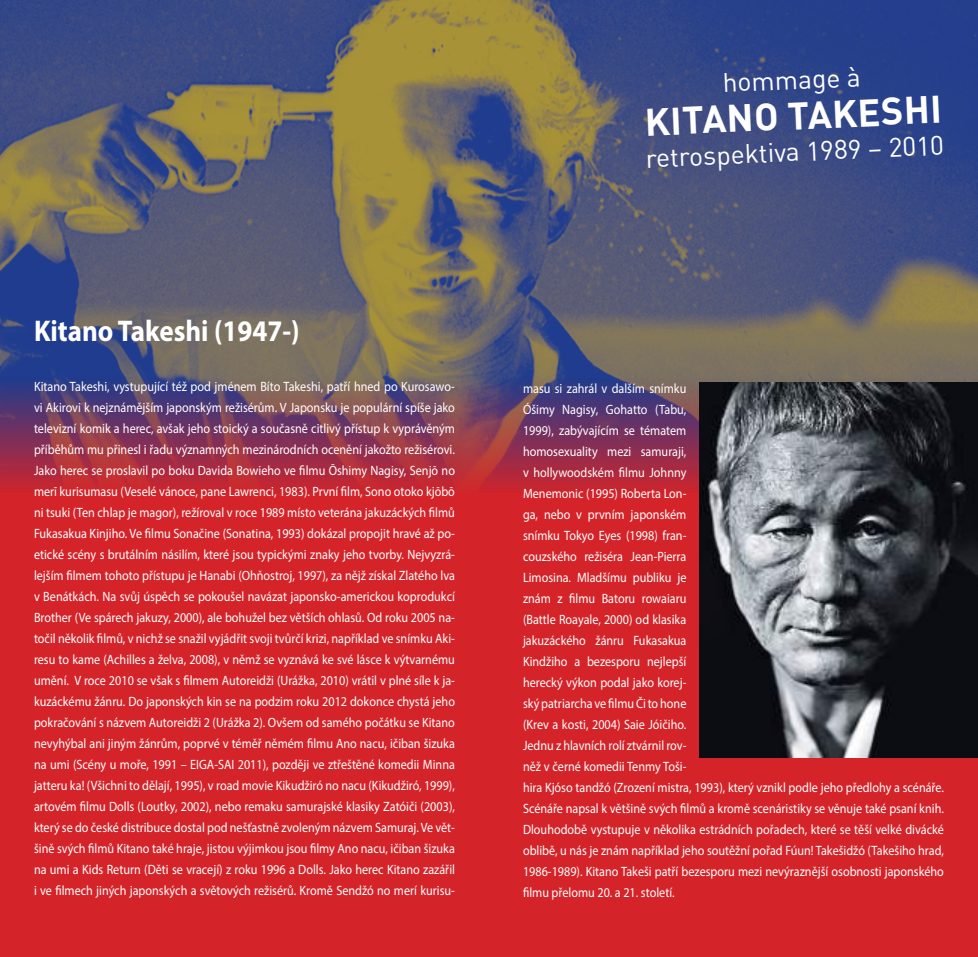
<style>
.page{position:relative;width:978px;height:957px;background:#fff}
.page>*{position:absolute;margin:0;border:0;box-sizing:border-box;transform-origin:0 0}
.t1{font:700 37.95px "DIN Pro";color:#fff}
.t2{font:700 30px "Myriad Pro";color:#fff;scale:.9 1}
.t3{font:26.55px "DIN Pro";color:#fff}
.t4{font:13.5px/21px "Myriad Pro";color:#fff;text-align:justify;scale:.9 1}
</style>
<div class="page">
<div style="left:0;top:291px;width:978px;height:666px;background:#d42429"></div>
<img style="left:0;top:0;width:978px;height:489px">
<img style="left:699px;top:383px;width:279px;height:374px">
<h3 class="t3" style="left:722px;top:64px;width:140px;rotate:-2deg">hommage à</h3>
<h1 class="t1" style="left:643px;top:98px;width:299px;rotate:-3deg">KITANO TAKESHI</h1>
<h3 class="t3" style="left:645px;top:139px;width:300px;rotate:-2deg">retrospektiva 1989 – 2010</h3>
<h2 class="t2" style="left:34px;top:311px;width:297px">Kitano Takeshi (1947-)</h2>
<p class="t4" style="left:34px;top:376px;width:469px">Kitano Takeshi, vystupující též pod jménem Bíto Takeshi, patří hned po Kurosawo&shy;vi Akirovi k nejznámějším japonským režisérům. V Japonsku je populární spíše jako televizní komik a herec, avšak jeho stoický a současně citlivý přístup k vyprávěným příběhům mu přinesl i řadu významných mezinárodních ocenění jakožto režisérovi.<br>Jako herec se proslavil po boku Davida Bowieho ve filmu Ōshimy Nagisy, Senjō no merī kurisumasu (Veselé vánoce, pane Lawrenci, 1983). První film, Sono otoko kjōbō ni tsuki (Ten chlap je magor), režíroval v roce 1989 místo veterána jakuzáckých filmů Fukasakua Kinjiho. Ve filmu Sonačine (Sonatina, 1993) dokázal propojit hravé až po&shy;etické scény s brutálním násilím, které jsou typickými znaky jeho tvorby. Nejvyzrá&shy;lejším filmem tohoto přístupu je Hanabi (Ohňostroj, 1997), za nějž získal Zlatého lva v Benátkách. Na svůj úspěch se pokoušel navázat japonsko-americkou koprodukcí Brother (Ve spárech jakuzy, 2000), ale bohužel bez větších ohlasů. Od roku 2005 na&shy;točil několik filmů, v nichž se snažil vyjádřit svoji tvůrčí krizi, například ve snímku Aki&shy;resu to kame (Achilles a želva, 2008), v němž se vyznává ke své lásce k výtvarnému umění. V roce 2010 se však s filmem Autoreidži (Urážka, 2010) vrátil v plné síle k ja&shy;kuzáckému žánru. Do japonských kin se na podzim roku 2012 dokonce chystá jeho pokračování s názvem Autoreidži 2 (Urážka 2). Ovšem od samého počátku se Kitano nevyhýbal ani jiným žánrům, poprvé v téměř němém filmu Ano nacu, ičiban šizuka na umi (Scény u moře, 1991 – EIGA-SAI 2011), později ve ztřeštěné komedii Minna jatteru ka! (Všichni to dělají, 1995), v road movie Kikudžiró no nacu (Kikudžiró, 1999), artovém filmu Dolls (Loutky, 2002), nebo remaku samurajské klasiky Zatóiči (2003), který se do české distribuce dostal pod nešťastně zvoleným názvem Samuraj. Ve vět&shy;šině svých filmů Kitano také hraje, jistou výjimkou jsou filmy Ano nacu, ičiban šizuka na umi a Kids Return (Děti se vracejí) z roku 1996 a Dolls. Jako herec Kitano zazářil i ve filmech jiných japonských a světových režisérů. Kromě Sendžó no merí kurisu-</p>
<p class="t4" style="left:523px;top:377px;width:469px;text-align:left">masu si zahrál v dalším snímku<br>Óšimy Nagisy, Gohatto (Tabu,<br>1999), zabývajícím se tématem<br>homosexuality mezi samuraji,<br>v hollywoodském filmu Johnny<br>Menemonic (1995) Roberta Lon-<br>ga, nebo v prvním japonském<br>snímku Tokyo Eyes (1998) fran-<br>couzského režiséra Jean-Pierra<br>Limosina. Mladšímu publiku je<br>znám z filmu Batoru rowaiaru<br>(Battle Roayale, 2000) od klasika<br>jakuzáckého žánru Fukasakua<br>Kindžiho a bezesporu nejlepší<br>herecký výkon podal jako korej-<br>ský patriarcha ve filmu Či to hone<br>(Krev a kosti, 2004) Saie Jóičiho.<br>Jednu z hlavních rolí ztvárnil rov-<br>něž v černé komedii Tenmy Toši-<br>hira Kjóso tandžó (Zrození mistra, 1993), který vznikl podle jeho předlohy a scénáře.<br>Scénáře napsal k většině svých filmů a kromě scenáristiky se věnuje také psaní knih.<br>Dlouhodobě vystupuje v několika estrádních pořadech, které se těší velké divácké oblibě, u nás je znám například jeho soutěžní pořad Fúun! Takešidžó (Takešiho hrad, 1986-1989). Kitano Takeši patří bezesporu mezi nevýraznější osobnosti japonského filmu přelomu 20. a 21. století.</p>
</div>
